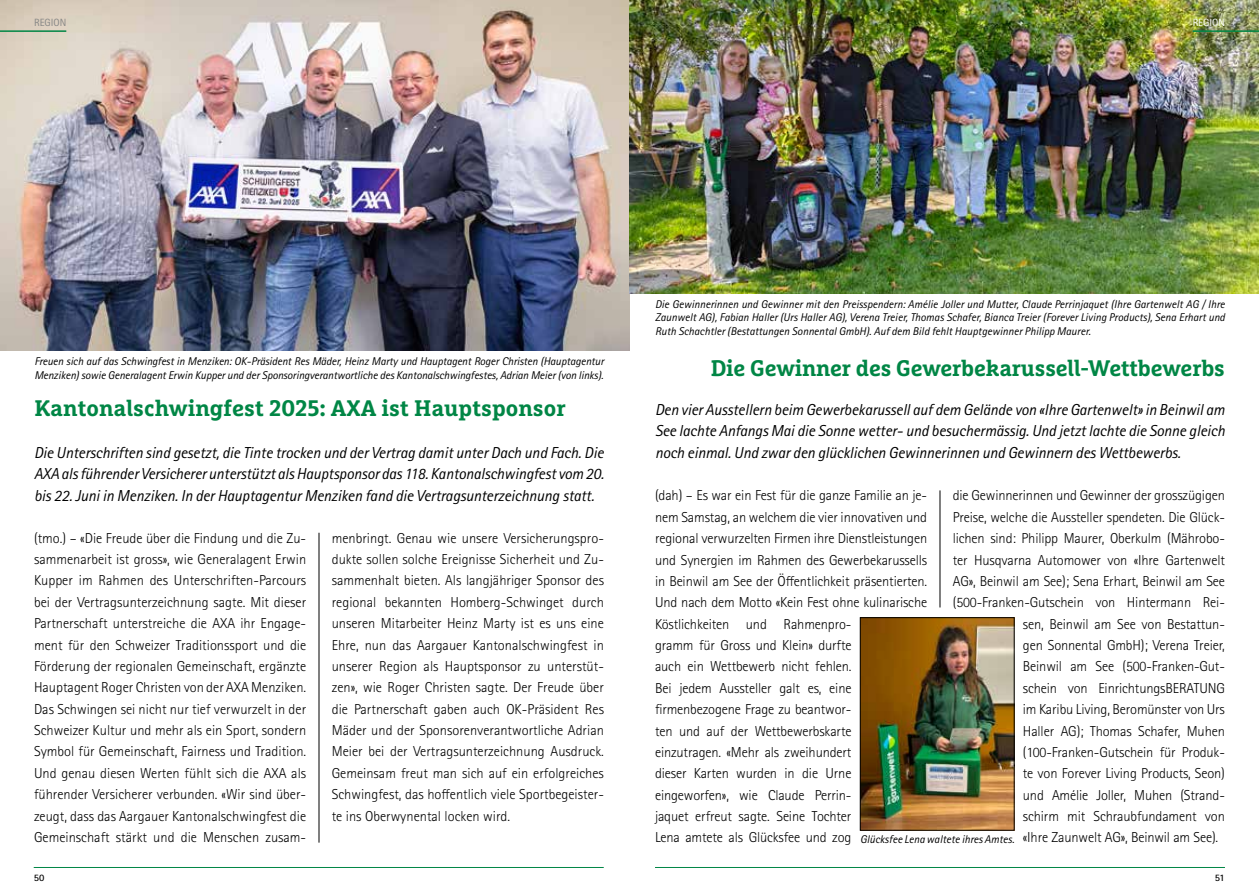
<style>
.page{position:relative;width:1259px;height:893px;background:#fff}
.page>*{position:absolute;margin:0;border:0;box-sizing:border-box;transform-origin:0 0}
.t1{font:700 22.5px "Marselis Slab Pro";letter-spacing:-.01em;color:#008645}
.t2{font:italic 15.9px/21.3px "Rotis Sans Serif Std";letter-spacing:-.005em;color:#000;text-align:justify}
.t3{font:300 14.4px/21.3px "Rotis Sans Serif Std";letter-spacing:-.01em;color:#000;text-align:justify}
.t4{font:italic 11.25px/13.5px "Rotis Sans Serif Std";letter-spacing:-.01em;color:#000;text-align:justify}
.t5{font:10.5px "Rotis Sans Serif Std";color:#868786}
.t6{font:10.5px "Rotis Sans Serif Std";color:#fff}
.t7{font:700 9.9px "Rotis Sans Serif Std";color:#000}
</style>
<div class="page">
<img style="left:0;top:0;width:629px;height:351px">
<hr style="left:0;top:30px;width:66px;height:2px;background:#008645">
<hr style="left:34px;top:867px;width:570px;height:1px;background:#008645">
<img style="left:629px;top:0;width:630px;height:293px">
<hr style="left:1192px;top:30px;width:67px;height:2px;background:#008645">
<hr style="left:655px;top:867px;width:570px;height:1px;background:#008645">
<hr style="left:939px;top:490px;width:1px;height:117px;background:#000">
<img style="left:862px;top:619px;width:150px;height:209px">
<div style="left:860px;top:617px;width:154px;height:213px;border:1px solid #000"></div>
<hr style="left:319px;top:533px;width:1px;height:310px;background:#000">
<p class="t5" style="left:34px;top:16px;width:34px">REGION</p>
<p class="t6" style="left:1192px;top:16px;width:34px">REGION</p>
<p class="t4" style="left:34px;top:355px;width:571px">Freuen sich auf das Schwingfest in Menziken: OK-Präsident Res Mäder, Heinz Marty und Hauptagent Roger Christen (Hauptagentur<br>Menziken) sowie Generalagent Erwin Kupper und der Sponsoringverantwortliche des Kantonalschwingfestes, Adrian Meier (von links).</p>
<h1 class="t1" style="left:34px;top:394px;width:533px">Kantonalschwingfest 2025: AXA ist Hauptsponsor</h1>
<p class="t2" style="left:34px;top:442px;width:571px">Die Unterschriften sind gesetzt, die Tinte trocken und der Vertrag damit unter Dach und Fach. Die AXA als führender Versicherer unterstützt als Hauptsponsor das 118. Kantonalschwingfest vom 20. bis 22. Juni in Menziken. In der Hauptagentur Menziken fand die Vertragsunterzeichnung statt.</p>
<p class="t3" style="left:34px;top:527px;width:274px">(tmo.) – «Die Freude über die Findung und die Zu&shy;sammenarbeit ist gross», wie Generalagent Erwin Kupper im Rahmen des Unterschriften-Parcours bei der Vertragsunterzeichnung sagte. Mit dieser Partnerschaft unterstreiche die AXA ihr Engage&shy;ment für den Schweizer Traditionssport und die Förderung der regionalen Gemeinschaft, ergänzte Hauptagent Roger Christen von der AXA Menziken.<br>Das Schwingen sei nicht nur tief verwurzelt in der Schweizer Kultur und mehr als ein Sport, sondern Symbol für Gemeinschaft, Fairness und Tradition.<br>Und genau diesen Werten fühlt sich die AXA als führender Versicherer verbunden. «Wir sind über&shy;zeugt, dass das Aargauer Kantonalschwingfest die Gemeinschaft stärkt und die Menschen zusam-</p>
<p class="t3" style="left:332px;top:527px;width:274px">menbringt. Genau wie unsere Versicherungspro&shy;dukte sollen solche Ereignisse Sicherheit und Zu&shy;sammenhalt bieten. Als langjähriger Sponsor des regional bekannten Homberg-Schwinget durch unseren Mitarbeiter Heinz Marty ist es uns eine Ehre, nun das Aargauer Kantonalschwingfest in unserer Region als Hauptsponsor zu unterstüt&shy;zen», wie Roger Christen sagte. Der Freude über die Partnerschaft gaben auch OK-Präsident Res Mäder und der Sponsorenverantwortliche Adrian Meier bei der Vertragsunterzeichnung Ausdruck.<br>Gemeinsam freut man sich auf ein erfolgreiches Schwingfest, das hoffentlich viele Sportbegeister&shy;te ins Oberwynental locken wird.</p>
<p class="t7" style="left:34px;top:871px;width:12px">50</p>
<p class="t4" style="left:655px;top:297px;width:571px">Die Gewinnerinnen und Gewinner mit den Preisspendern: Amélie Joller und Mutter, Claude Perrinjaquet (Ihre Gartenwelt AG / Ihre Zaunwelt AG), Fabian Haller (Urs Haller AG), Verena Treier, Thomas Schafer, Bianca Treier (Forever Living Products), Sena Erhart und Ruth Schachtler (Bestattungen Sonnental GmbH). Auf dem Bild fehlt Hauptgewinner Philipp Maurer.</p>
<h1 class="t1" style="left:710px;top:354px;width:516px">Die Gewinner des Gewerbekarussell-Wettbewerbs</h1>
<p class="t2" style="left:655px;top:399px;width:571px">Den vier Ausstellern beim Gewerbekarussell auf dem Gelände von «Ihre Gartenwelt» in Beinwil am See lachte Anfangs Mai die Sonne wetter- und besuchermässig. Und jetzt lachte die Sonne gleich noch einmal. Und zwar den glücklichen Gewinnerinnen und Gewinnern des Wettbewerbs.</p>
<p class="t3" style="left:655px;top:485px;width:274px;text-align:left">(dah) – Es war ein Fest für die ganze Familie an je&shy;nem Samstag, an welchem die vier innovativen und regional verwurzelten Firmen ihre Dienstleistungen und Synergien im Rahmen des Gewerbekarussells in Beinwil am See der Öffentlichkeit präsentierten.<br>Und nach dem Motto «Kein Fest ohne kulinarische Köstlichkeiten und Rahmenpro-<br>gramm für Gross und Klein» durfte<br>auch ein Wettbewerb nicht fehlen.<br>Bei jedem Aussteller galt es, eine firmenbezogene Frage zu beantwor-<br>ten und auf der Wettbewerbskarte<br>einzutragen. «Mehr als zweihundert<br>dieser Karten wurden in die Urne eingeworfen», wie Claude Perrin-<br>jaquet erfreut sagte. Seine Tochter<br>Lena amtete als Glücksfee und zog</p>
<p class="t3" style="left:952px;top:485px;width:274px">die Gewinnerinnen und Gewinner der grosszügigen</p>
<p class="t3" style="left:952px;top:506px;width:274px">Preise, welche die Aussteller spendeten. Die Glück-</p>
<p class="t3" style="left:952px;top:528px;width:274px">lichen sind: Philipp Maurer, Oberkulm (Mährobo-</p>
<p class="t3" style="left:952px;top:549px;width:274px">ter Husqvarna Automower von «Ihre Gartenwelt</p>
<p class="t3" style="left:952px;top:571px;width:274px">AG», Beinwil am See); Sena Erhart, Beinwil am See</p>
<p class="t3" style="left:952px;top:592px;width:274px">(500-Franken-Gutschein von Hintermann Rei-</p>
<p class="t3" style="left:1023px;top:613px;width:203px">sen, Beinwil am See von Bestattun-</p>
<p class="t3" style="left:1023px;top:635px;width:203px">gen Sonnental GmbH); Verena Treier,</p>
<p class="t3" style="left:1023px;top:656px;width:203px">Beinwil am See (500-Franken-Gut-</p>
<p class="t3" style="left:1023px;top:677px;width:203px">schein von EinrichtungsBERATUNG</p>
<p class="t3" style="left:1023px;top:699px;width:203px">im Karibu Living, Beromünster von Urs</p>
<p class="t3" style="left:1023px;top:720px;width:203px">Haller AG); Thomas Schafer, Muhen</p>
<p class="t3" style="left:1023px;top:742px;width:203px">(100-Franken-Gutschein für Produk-</p>
<p class="t3" style="left:1023px;top:763px;width:203px">te von Forever Living Products, Seon)</p>
<p class="t3" style="left:1023px;top:784px;width:203px">und Amélie Joller, Muhen (Strand-</p>
<p class="t3" style="left:1023px;top:806px;width:203px">schirm mit Schraubfundament von</p>
<p class="t3" style="left:1023px;top:827px;width:197px">«Ihre Zaunwelt AG», Beinwil am See).</p>
<p class="t4" style="left:860px;top:832px;width:156px">Glücksfee Lena waltete ihres Amtes.</p>
<p class="t7" style="left:1214px;top:871px;width:12px">51</p>
</div>
